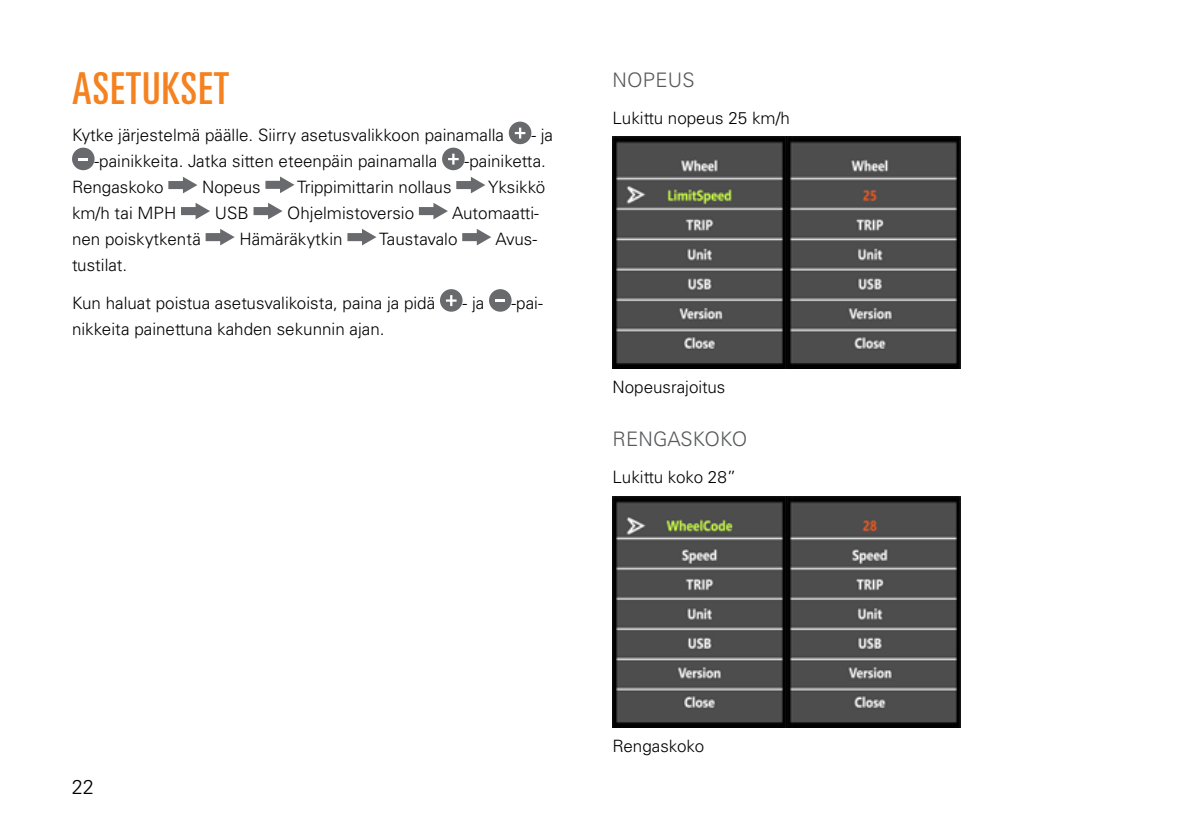
<style>
.page{position:relative;width:1191px;height:840px;background:#fff}
.page>*{position:absolute;margin:0;border:0;box-sizing:border-box;transform-origin:0 0}
.t1{font:ultra-condensed 44px "Univers LT Std";letter-spacing:.03em;color:#f58220}
.t2{font:300 20px "Univers LT Std";letter-spacing:.01em;color:#58595b}
.t3{font:300 20px "Univers LT Std";color:#000}
.t4{font:300 17px/37.4px "Univers LT Std";color:#000}
</style>
<div class="page">
<img style="left:612px;top:137px;width:348px;height:231px">
<img style="left:612px;top:496px;width:348px;height:231px">
<div style="left:509px;top:121px;width:22px;height:23px;background:#696a6d;border-radius:50%"></div>
<svg style="left:515px;top:127px;width:10px;height:11px"></svg>
<div style="left:72px;top:147px;width:23px;height:23px;background:#696a6d;border-radius:50%"></div>
<svg style="left:79px;top:158px;width:9px;height:2px"></svg>
<div style="left:442px;top:147px;width:22px;height:23px;background:#696a6d;border-radius:50%"></div>
<svg style="left:448px;top:153px;width:11px;height:11px"></svg>
<svg style="left:168px;top:177px;width:29px;height:16px"></svg>
<svg style="left:265px;top:176px;width:29px;height:17px"></svg>
<svg style="left:456px;top:177px;width:29px;height:16px"></svg>
<svg style="left:181px;top:203px;width:29px;height:16px"></svg>
<svg style="left:253px;top:203px;width:29px;height:16px"></svg>
<svg style="left:419px;top:203px;width:29px;height:16px"></svg>
<svg style="left:206px;top:229px;width:29px;height:16px"></svg>
<svg style="left:347px;top:229px;width:29px;height:16px"></svg>
<svg style="left:462px;top:229px;width:29px;height:16px"></svg>
<div style="left:440px;top:289px;width:22px;height:22px;background:#696a6d;border-radius:50%"></div>
<svg style="left:446px;top:295px;width:10px;height:11px"></svg>
<div style="left:489px;top:289px;width:22px;height:22px;background:#696a6d;border-radius:50%"></div>
<svg style="left:496px;top:299px;width:9px;height:3px"></svg>
<h1 class="t1" style="left:72px;top:63px;width:159px">ASETUKSET</h1>
<p class="t4" style="left:72px;top:116px;width:433px">Kytke järjestelmä päälle. Siirry asetusvalikkoon painamalla</p>
<p class="t4" style="left:531px;top:116px;width:23px">- ja</p>
<p class="t4" style="left:95px;top:142px;width:344px">-painikkeita. Jatka sitten eteenpäin painamalla</p>
<p class="t4" style="left:464px;top:142px;width:83px">-painiketta.</p>
<p class="t4" style="left:72px;top:168px;width:93px">Rengaskoko</p>
<p class="t4" style="left:202px;top:168px;width:60px">Nopeus</p>
<p class="t4" style="left:297px;top:168px;width:156px">Trippimittarin nollaus</p>
<p class="t4" style="left:488px;top:168px;width:59px">Yksikkö</p>
<p class="t4" style="left:72px;top:194px;width:106px">km/h tai MPH</p>
<p class="t4" style="left:215px;top:194px;width:35px">USB</p>
<p class="t4" style="left:287px;top:194px;width:128px">Ohjelmistoversio</p>
<p class="t4" style="left:452px;top:194px;width:88px">Automaatti-</p>
<p class="t4" style="left:72px;top:220px;width:130px">nen poiskytkentä</p>
<p class="t4" style="left:239px;top:220px;width:105px">Hämäräkytkin</p>
<p class="t4" style="left:379px;top:220px;width:80px">Taustavalo</p>
<p class="t4" style="left:495px;top:220px;width:43px">Avus-</p>
<p class="t4" style="left:72px;top:246px;width:365px">tustilat.<br>Kun haluat poistua asetusvalikoista, paina ja pidä</p>
<p class="t4" style="left:462px;top:284px;width:23px">- ja</p>
<p class="t4" style="left:511px;top:284px;width:33px">-pai-</p>
<p class="t4" style="left:72px;top:310px;width:314px">nikkeita painettuna kahden sekunnin ajan.</p>
<p class="t2" style="left:612px;top:67px;width:84px">NOPEUS</p>
<p class="t4" style="left:612px;top:99px;width:179px">Lukittu nopeus 25 km/h</p>
<p class="t4" style="left:612px;top:367px;width:114px">Nopeusrajoitus</p>
<p class="t2" style="left:612px;top:426px;width:136px">RENGASKOKO</p>
<p class="t4" style="left:612px;top:458px;width:125px">Lukittu koko 28”</p>
<p class="t3" style="left:72px;top:774px;width:24px">22</p>
<p class="t4" style="left:612px;top:726px;width:93px">Rengaskoko</p>
</div>
